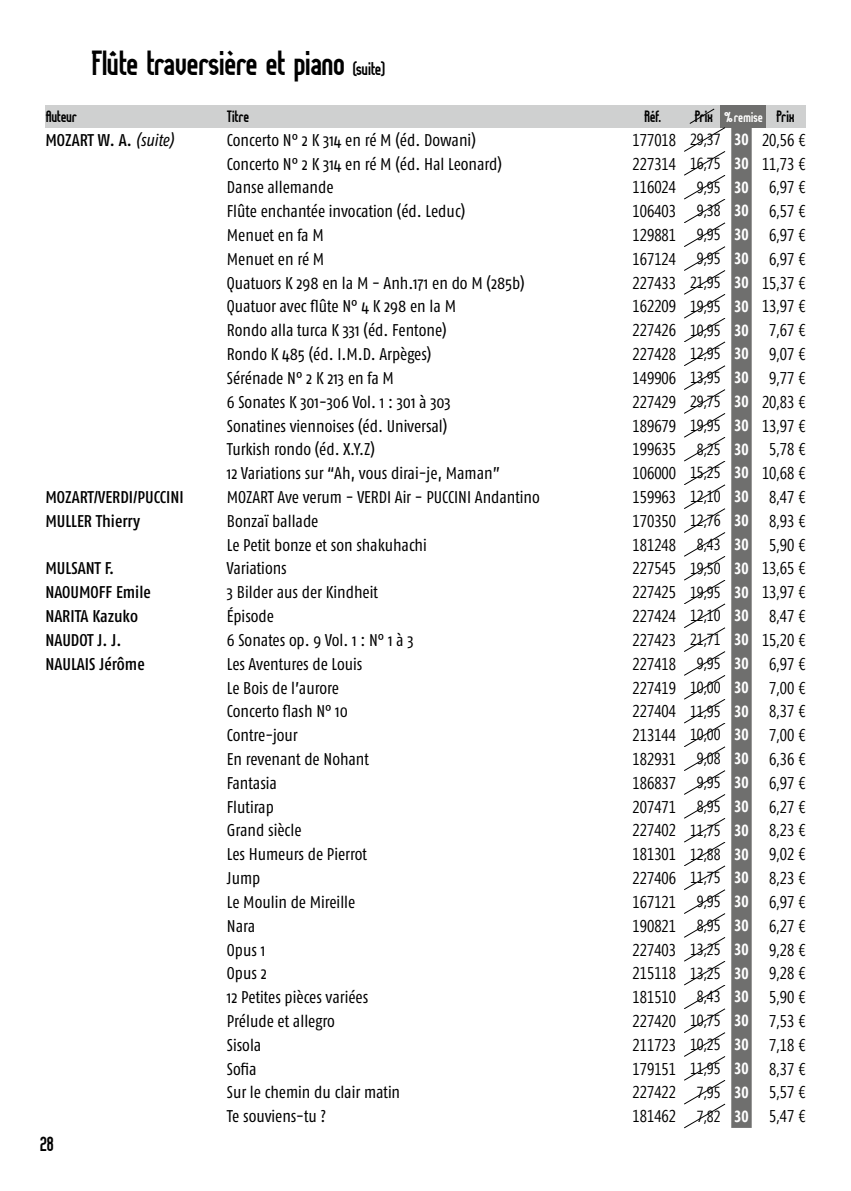
<style>
.page{position:relative;width:851px;height:1191px;background:#fff}
.page>*{position:absolute;margin:0;border:0;box-sizing:border-box;transform-origin:0 0}
.t1{font:700 34px "Lady Ice";color:#000}
.t2{font:700 20px "Lady Ice";color:#000}
.t3{font:condensed 17px "Fago OT";color:#000}
.t4{font:17px "Segoe Condensed";color:#000}
.t5{font:500 condensed 17px "Fago OT";color:#000}
.t6{font:700 16px "Lady Ice";letter-spacing:.005em;color:#000}
.s1{font-size:18px}
.s2{font-size:14px;color:#fff}
.s3{font-weight:400;font-style:italic}
.s4{font-size:16px}
.s5{font-weight:700;font-size:16px;color:#fff}
</style>
<div class="page">
<div style="left:45px;top:105px;width:760px;height:23px;background:#cfd0d0"></div>
<div style="left:720px;top:105px;width:45px;height:23px;background:#6f6f6e"></div>
<svg style="left:731px;top:128px;width:20px;height:1000px;background:#797978"></svg>
<svg style="left:684px;top:108px;width:41px;height:1020px"></svg>
<h1 class="t1" style="left:91px;top:41px;width:296px">Flûte traversière et piano <span class="s1">(suite)</span></h1>
<p class="t6" style="left:45px;top:106px;width:32px">Auteur</p>
<p class="t6" style="left:227px;top:106px;width:23px">Titre</p>
<p class="t6" style="left:644px;top:106px;width:18px">Réf.</p>
<p class="t6" style="left:694px;top:106px;width:101px">Prix <span class="s2">%remise</span> Prix</p>
<p class="t5" style="left:45px;top:130px;width:130px">MOZART W. A. <span class="s3">(suite)</span></p>
<p class="t3" style="left:227px;top:130px;width:250px">Concerto N° 2 K 314 en ré M (éd. Dowani)</p>
<p class="t4" style="left:632px;top:129px;width:174px">177018 <span class="s4">29,37</span> <span class="s5">30</span> 20,56 €</p>
<p class="t3" style="left:227px;top:153px;width:276px">Concerto N° 2 K 314 en ré M (éd. Hal Leonard)</p>
<p class="t4" style="left:632px;top:153px;width:174px">227314 <span class="s4">16,75</span> <span class="s5">30</span> 11,73 €</p>
<p class="t3" style="left:227px;top:177px;width:108px">Danse allemande</p>
<p class="t4" style="left:632px;top:177px;width:45px">116024</p>
<p class="t4" style="left:696px;top:177px;width:110px"><span class="s4">9,95</span> <span class="s5">30</span> 6,97 €</p>
<p class="t3" style="left:227px;top:201px;width:240px">Flûte enchantée invocation (éd. Leduc)</p>
<p class="t4" style="left:632px;top:201px;width:45px">106403</p>
<p class="t4" style="left:696px;top:201px;width:110px"><span class="s4">9,38</span> <span class="s5">30</span> 6,57 €</p>
<p class="t3" style="left:227px;top:225px;width:98px">Menuet en fa M</p>
<p class="t4" style="left:632px;top:224px;width:45px">129881</p>
<p class="t4" style="left:696px;top:224px;width:110px"><span class="s4">9,95</span> <span class="s5">30</span> 6,97 €</p>
<p class="t3" style="left:227px;top:249px;width:99px">Menuet en ré M</p>
<p class="t4" style="left:632px;top:248px;width:45px">167124</p>
<p class="t4" style="left:696px;top:248px;width:110px"><span class="s4">9,95</span> <span class="s5">30</span> 6,97 €</p>
<p class="t3" style="left:227px;top:272px;width:299px">Quatuors K 298 en la M - Anh.171 en do M (285b)</p>
<p class="t4" style="left:632px;top:272px;width:174px">227433 <span class="s4">21,95</span> <span class="s5">30</span> 15,37 €</p>
<p class="t3" style="left:227px;top:296px;width:231px">Quatuor avec flûte N° 4 K 298 en la M</p>
<p class="t4" style="left:632px;top:296px;width:174px">162209 <span class="s4">19,95</span> <span class="s5">30</span> 13,97 €</p>
<p class="t3" style="left:227px;top:320px;width:221px">Rondo alla turca K 331 (éd. Fentone)</p>
<p class="t4" style="left:632px;top:320px;width:174px">227426 <span class="s4">10,95</span> <span class="s5">30</span> 7,67 €</p>
<p class="t3" style="left:227px;top:344px;width:206px">Rondo K 485 (éd. I.M.D. Arpèges)</p>
<p class="t4" style="left:632px;top:343px;width:174px">227428 <span class="s4">12,95</span> <span class="s5">30</span> 9,07 €</p>
<p class="t3" style="left:227px;top:368px;width:168px">Sérénade N° 2 K 213 en fa M</p>
<p class="t4" style="left:632px;top:367px;width:174px">149906 <span class="s4">13,95</span> <span class="s5">30</span> 9,77 €</p>
<p class="t3" style="left:227px;top:391px;width:225px">6 Sonates K 301-306 Vol. 1 : 301 à 303</p>
<p class="t4" style="left:632px;top:391px;width:174px">227429 <span class="s4">29,75</span> <span class="s5">30</span> 20,83 €</p>
<p class="t3" style="left:227px;top:415px;width:222px">Sonatines viennoises (éd. Universal)</p>
<p class="t4" style="left:632px;top:415px;width:174px">189679 <span class="s4">19,95</span> <span class="s5">30</span> 13,97 €</p>
<p class="t3" style="left:227px;top:439px;width:149px">Turkish rondo (éd. X.Y.Z)</p>
<p class="t4" style="left:632px;top:439px;width:45px">199635</p>
<p class="t4" style="left:696px;top:439px;width:110px"><span class="s4">8,25</span> <span class="s5">30</span> 5,78 €</p>
<p class="t3" style="left:227px;top:463px;width:275px">12 Variations sur “Ah, vous dirai-je, Maman”</p>
<p class="t4" style="left:632px;top:463px;width:174px">106000 <span class="s4">15,25</span> <span class="s5">30</span> 10,68 €</p>
<p class="t5" style="left:45px;top:487px;width:140px">MOZART/VERDI/PUCCINI</p>
<p class="t3" style="left:227px;top:487px;width:314px">MOZART Ave verum - VERDI Air - PUCCINI Andantino</p>
<p class="t4" style="left:632px;top:486px;width:174px">159963 <span class="s4">12,10</span> <span class="s5">30</span> 8,47 €</p>
<p class="t5" style="left:45px;top:510px;width:96px">MULLER Thierry</p>
<p class="t3" style="left:227px;top:510px;width:93px">Bonzaï ballade</p>
<p class="t4" style="left:632px;top:510px;width:174px">170350 <span class="s4">12,76</span> <span class="s5">30</span> 8,93 €</p>
<p class="t3" style="left:227px;top:534px;width:201px">Le Petit bonze et son shakuhachi</p>
<p class="t4" style="left:632px;top:534px;width:45px">181248</p>
<p class="t4" style="left:696px;top:534px;width:110px"><span class="s4">8,43</span> <span class="s5">30</span> 5,90 €</p>
<p class="t5" style="left:45px;top:558px;width:70px">MULSANT F.</p>
<p class="t3" style="left:227px;top:558px;width:61px">Variations</p>
<p class="t4" style="left:632px;top:558px;width:174px">227545 <span class="s4">19,50</span> <span class="s5">30</span> 13,65 €</p>
<p class="t5" style="left:45px;top:582px;width:107px">NAOUMOFF Emile</p>
<p class="t3" style="left:227px;top:582px;width:153px">3 Bilder aus der Kindheit</p>
<p class="t4" style="left:632px;top:582px;width:174px">227425 <span class="s4">19,95</span> <span class="s5">30</span> 13,97 €</p>
<p class="t5" style="left:45px;top:606px;width:94px">NARITA Kazuko</p>
<p class="t3" style="left:227px;top:606px;width:49px">Épisode</p>
<p class="t4" style="left:632px;top:605px;width:174px">227424 <span class="s4">12,10</span> <span class="s5">30</span> 8,47 €</p>
<p class="t5" style="left:45px;top:630px;width:78px">NAUDOT J. J.</p>
<p class="t3" style="left:227px;top:630px;width:188px">6 Sonates op. 9 Vol. 1 : N° 1 à 3</p>
<p class="t4" style="left:632px;top:629px;width:174px">227423 <span class="s4">21,71</span> <span class="s5">30</span> 15,20 €</p>
<p class="t5" style="left:45px;top:653px;width:101px">NAULAIS Jérôme</p>
<p class="t3" style="left:227px;top:653px;width:137px">Les Aventures de Louis</p>
<p class="t4" style="left:632px;top:653px;width:45px">227418</p>
<p class="t4" style="left:696px;top:653px;width:110px"><span class="s4">9,95</span> <span class="s5">30</span> 6,97 €</p>
<p class="t3" style="left:227px;top:677px;width:114px">Le Bois de l’aurore</p>
<p class="t4" style="left:632px;top:677px;width:174px">227419 <span class="s4">10,00</span> <span class="s5">30</span> 7,00 €</p>
<p class="t3" style="left:227px;top:701px;width:123px">Concerto flash N° 10</p>
<p class="t4" style="left:632px;top:701px;width:174px">227404 <span class="s4">11,95</span> <span class="s5">30</span> 8,37 €</p>
<p class="t3" style="left:227px;top:725px;width:72px">Contre-jour</p>
<p class="t4" style="left:632px;top:724px;width:174px">213144 <span class="s4">10,00</span> <span class="s5">30</span> 7,00 €</p>
<p class="t3" style="left:227px;top:749px;width:144px">En revenant de Nohant</p>
<p class="t4" style="left:632px;top:748px;width:45px">182931</p>
<p class="t4" style="left:696px;top:748px;width:110px"><span class="s4">9,08</span> <span class="s5">30</span> 6,36 €</p>
<p class="t3" style="left:227px;top:772px;width:52px">Fantasia</p>
<p class="t4" style="left:632px;top:772px;width:45px">186837</p>
<p class="t4" style="left:696px;top:772px;width:110px"><span class="s4">9,95</span> <span class="s5">30</span> 6,97 €</p>
<p class="t3" style="left:227px;top:796px;width:48px">Flutirap</p>
<p class="t4" style="left:632px;top:796px;width:45px">207471</p>
<p class="t4" style="left:696px;top:796px;width:110px"><span class="s4">8,95</span> <span class="s5">30</span> 6,27 €</p>
<p class="t3" style="left:227px;top:820px;width:76px">Grand siècle</p>
<p class="t4" style="left:632px;top:820px;width:174px">227402 <span class="s4">11,75</span> <span class="s5">30</span> 8,23 €</p>
<p class="t3" style="left:227px;top:844px;width:142px">Les Humeurs de Pierrot</p>
<p class="t4" style="left:632px;top:843px;width:174px">181301 <span class="s4">12,88</span> <span class="s5">30</span> 9,02 €</p>
<p class="t3" style="left:227px;top:868px;width:35px">Jump</p>
<p class="t4" style="left:632px;top:867px;width:174px">227406 <span class="s4">11,75</span> <span class="s5">30</span> 8,23 €</p>
<p class="t3" style="left:227px;top:891px;width:130px">Le Moulin de Mireille</p>
<p class="t4" style="left:632px;top:891px;width:45px">167121</p>
<p class="t4" style="left:696px;top:891px;width:110px"><span class="s4">9,95</span> <span class="s5">30</span> 6,97 €</p>
<p class="t3" style="left:227px;top:915px;width:30px">Nara</p>
<p class="t4" style="left:632px;top:915px;width:45px">190821</p>
<p class="t4" style="left:696px;top:915px;width:110px"><span class="s4">8,95</span> <span class="s5">30</span> 6,27 €</p>
<p class="t3" style="left:227px;top:939px;width:40px">Opus 1</p>
<p class="t4" style="left:632px;top:939px;width:174px">227403 <span class="s4">13,25</span> <span class="s5">30</span> 9,28 €</p>
<p class="t3" style="left:227px;top:963px;width:41px">Opus 2</p>
<p class="t4" style="left:632px;top:963px;width:174px">215118 <span class="s4">13,25</span> <span class="s5">30</span> 9,28 €</p>
<p class="t3" style="left:227px;top:987px;width:143px">12 Petites pièces variées</p>
<p class="t4" style="left:632px;top:986px;width:45px">181510</p>
<p class="t4" style="left:696px;top:986px;width:110px"><span class="s4">8,43</span> <span class="s5">30</span> 5,90 €</p>
<p class="t3" style="left:227px;top:1010px;width:109px">Prélude et allegro</p>
<p class="t4" style="left:632px;top:1010px;width:174px">227420 <span class="s4">10,75</span> <span class="s5">30</span> 7,53 €</p>
<p class="t3" style="left:227px;top:1034px;width:36px">Sisola</p>
<p class="t4" style="left:632px;top:1034px;width:174px">211723 <span class="s4">10,25</span> <span class="s5">30</span> 7,18 €</p>
<p class="t3" style="left:227px;top:1058px;width:31px">Sofia</p>
<p class="t4" style="left:632px;top:1058px;width:174px">179151 <span class="s4">11,95</span> <span class="s5">30</span> 8,37 €</p>
<p class="t3" style="left:227px;top:1082px;width:175px">Sur le chemin du clair matin</p>
<p class="t4" style="left:632px;top:1082px;width:45px">227422</p>
<p class="t4" style="left:696px;top:1082px;width:110px"><span class="s4">7,95</span> <span class="s5">30</span> 5,57 €</p>
<p class="t3" style="left:227px;top:1106px;width:101px">Te souviens-tu ?</p>
<p class="t4" style="left:632px;top:1105px;width:45px">181462</p>
<p class="t4" style="left:696px;top:1105px;width:110px"><span class="s4">7,82</span> <span class="s5">30</span> 5,47 €</p>
<p class="t2" style="left:40px;top:1131px;width:15px">28</p>
</div>
